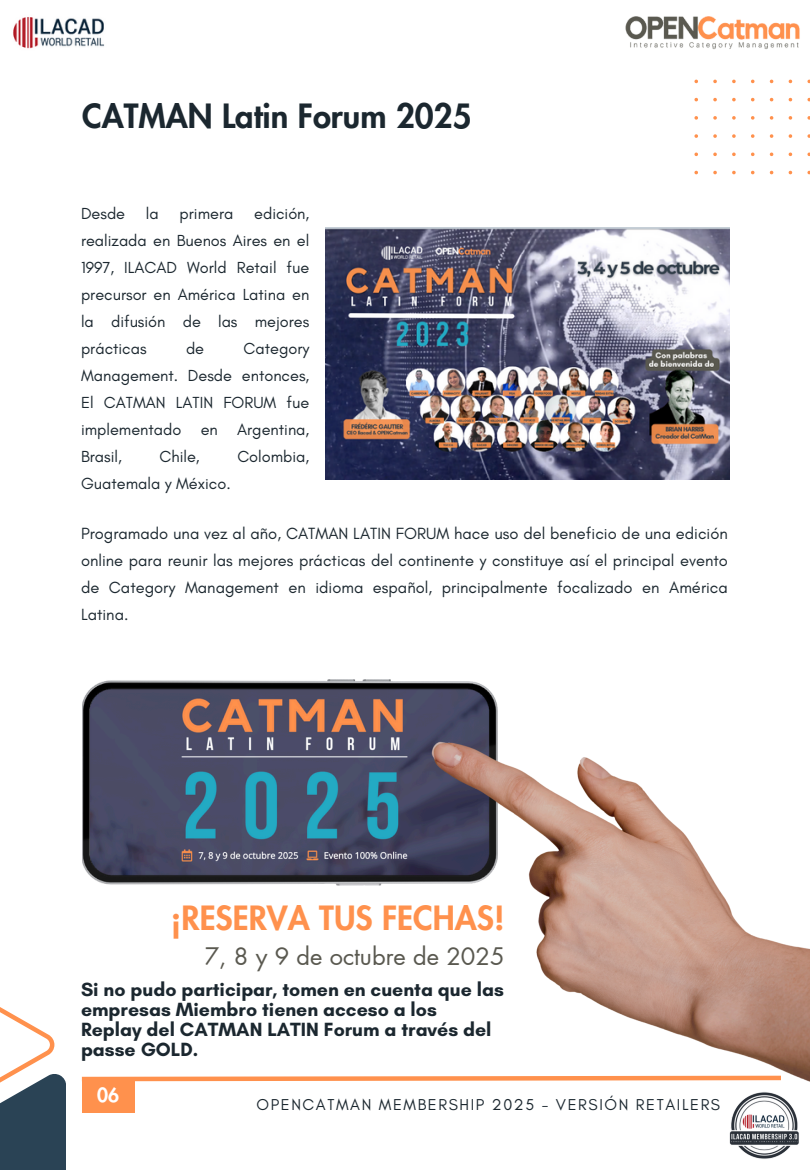
<style>
.page{position:relative;width:810px;height:1170px;background:#fff}
.page>*{position:absolute;margin:0;border:0;box-sizing:border-box;transform-origin:0 0}
.t1{font:800 32.7px "Futura LT Pro";color:#1b272f}
.t2{font:800 32.7px "Futura LT Pro";color:#ff914d}
.t3{font:23.7px "Futura LT Pro";color:#5a5950}
.t4{font:700 19.5px/20.2px "Glacial Indifference";color:#1b272f}
.t5{font:800 19.05px "Futura LT Pro";color:#fff}
.t6{font:16.5px/27px "Glacial Indifference";color:#1b272f;text-align:justify}
.t7{font:16.35px/27px "Glacial Indifference";color:#1b272f;text-align:justify}
.t8{font:16.05px "Glacial Indifference";letter-spacing:.1em;color:#1b272f}
</style>
<div class="page">
<img style="left:13px;top:17px;width:91px;height:32px">
<svg style="left:694px;top:80px;width:116px;height:94px"></svg>
<img style="left:626px;top:16px;width:174px;height:33px">
<div style="left:0;top:1073px;width:66px;height:97px;background:#2a4355"></div>
<svg style="left:0;top:1007px;width:54px;height:97px"></svg>
<svg style="left:81px;top:1076px;width:350px;height:6px;background:#ffad7a"></svg>
<div style="left:82px;top:1078px;width:53px;height:35px;background:#ff914d"></div>
<img style="left:326px;top:227px;width:403px;height:252px">
<img style="left:82px;top:680px;width:415px;height:206px">
<img style="left:431px;top:742px;width:379px;height:340px">
<img style="left:730px;top:1092px;width:69px;height:67px">
<h1 class="t1" style="left:82px;top:101px;width:391px">CATMAN Latin Forum 2025</h1>
<p class="t7" style="left:81px;top:200px;width:230px;text-indent:173px">edición, realizada en Buenos Aires en el 1997, ILACAD World Retail fue precursor en América Latina en la difusión de las mejores prácticas</p>
<p class="t7" style="left:81px;top:200px;width:46px">Desde</p>
<p class="t7" style="left:146px;top:200px;width:14px">la</p>
<p class="t7" style="left:180px;top:200px;width:55px">primera</p>
<p class="t7" style="left:186px;top:335px;width:20px">de</p>
<p class="t7" style="left:81px;top:335px;width:230px;text-indent:163px">Category Management. Desde entonces, El CATMAN LATIN FORUM fue implementado en Argentina, Brasil,</p>
<p class="t7" style="left:160px;top:443px;width:42px">Chile,</p>
<p class="t7" style="left:237px;top:443px;width:73px">Colombia,</p>
<p class="t7" style="left:81px;top:470px;width:151px">Guatemala y México.</p>
<p class="t6" style="left:81px;top:519px;width:648px">Programado una vez al año, CATMAN LATIN FORUM hace uso del beneficio de una edición online para reunir las mejores prácticas del continente y constituye así el principal evento de Category Management en idioma español, principalmente focalizado en América Latina.</p>
<p class="t2" style="left:171px;top:903px;width:335px">¡RESERVA TUS FECHAS!</p>
<p class="t3" style="left:205px;top:946px;width:301px">7, 8 y 9 de octubre de 2025</p>
<p class="t4" style="left:81px;top:979px;width:424px">Si no pudo participar, tomen en cuenta que las empresas Miembro tienen acceso a los<br>Replay del CATMAN LATIN Forum a través del passe GOLD.</p>
<p class="t8" style="left:257px;top:1095px;width:465px">OPENCATMAN MEMBERSHIP 2025 - VERSIÓN RETAILERS</p>
<p class="t5" style="left:97px;top:1086px;width:24px">06</p>
</div>
